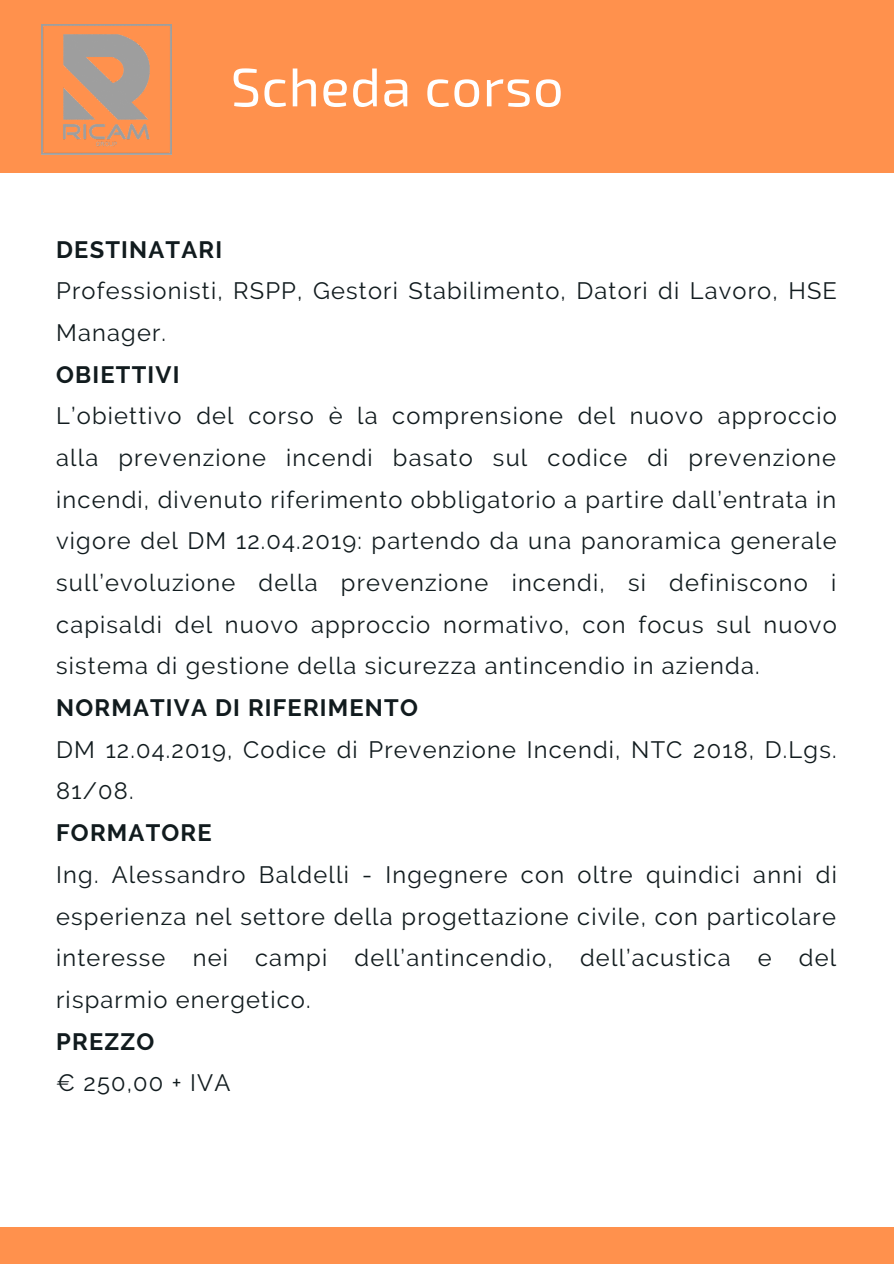
<style>
.page{position:relative;width:894px;height:1264px;background:#fff}
.page>*{position:absolute;margin:0;border:0;box-sizing:border-box;transform-origin:0 0}
.t1{font:54px "Exo 2";letter-spacing:.01em;color:#fff}
.t2{font:23.7px/41.7px "Raleway";letter-spacing:.05em;color:#111b1e}
.t3{font:700 23.7px "Raleway";letter-spacing:.05em;color:#111b1e}
</style>
<div class="page">
<div style="left:0;top:0;width:893px;height:172px;background:#ff914d"></div>
<div style="left:0;top:1226px;width:893px;height:37px;background:#ff914d"></div>
<img style="left:42px;top:25px;width:129px;height:129px">
<h1 class="t1" style="left:230px;top:52px;width:334px">Scheda corso</h1>
<p class="t3" style="left:56px;top:235px;width:167px">DESTINATARI</p>
<p class="t2" style="left:56px;top:270px;width:782px">Professionisti, RSPP, Gestori Stabilimento, Datori di Lavoro, HSE<br>Manager.</p>
<p class="t3" style="left:56px;top:360px;width:125px">OBIETTIVI</p>
<p class="t2" style="left:56px;top:395px;width:782px;text-align:justify">L’obiettivo del corso è la comprensione del nuovo approccio alla prevenzione incendi basato sul codice di prevenzione incendi, divenuto riferimento obbligatorio a partire dall’entrata in vigore del DM 12.04.2019: partendo da una panoramica generale sull’evoluzione della prevenzione incendi, si definiscono i capisaldi del nuovo approccio normativo, con focus sul nuovo sistema di gestione della sicurezza antincendio in azienda.</p>
<p class="t3" style="left:56px;top:693px;width:363px">NORMATIVA DI RIFERIMENTO</p>
<p class="t2" style="left:56px;top:728px;width:781px">DM 12.04.2019, Codice di Prevenzione Incendi, NTC 2018, D.Lgs.<br>81/08.</p>
<p class="t3" style="left:56px;top:818px;width:157px">FORMATORE</p>
<p class="t2" style="left:56px;top:853px;width:781px;text-align:justify">Ing. Alessandro Baldelli - Ingegnere con oltre quindici anni di esperienza nel settore della progettazione civile, con particolare interesse nei campi dell’antincendio, dell’acustica e del risparmio energetico.</p>
<p class="t3" style="left:56px;top:1027px;width:100px">PREZZO</p>
<p class="t2" style="left:56px;top:1061px;width:176px">€ 250,00 + IVA</p>
</div>
